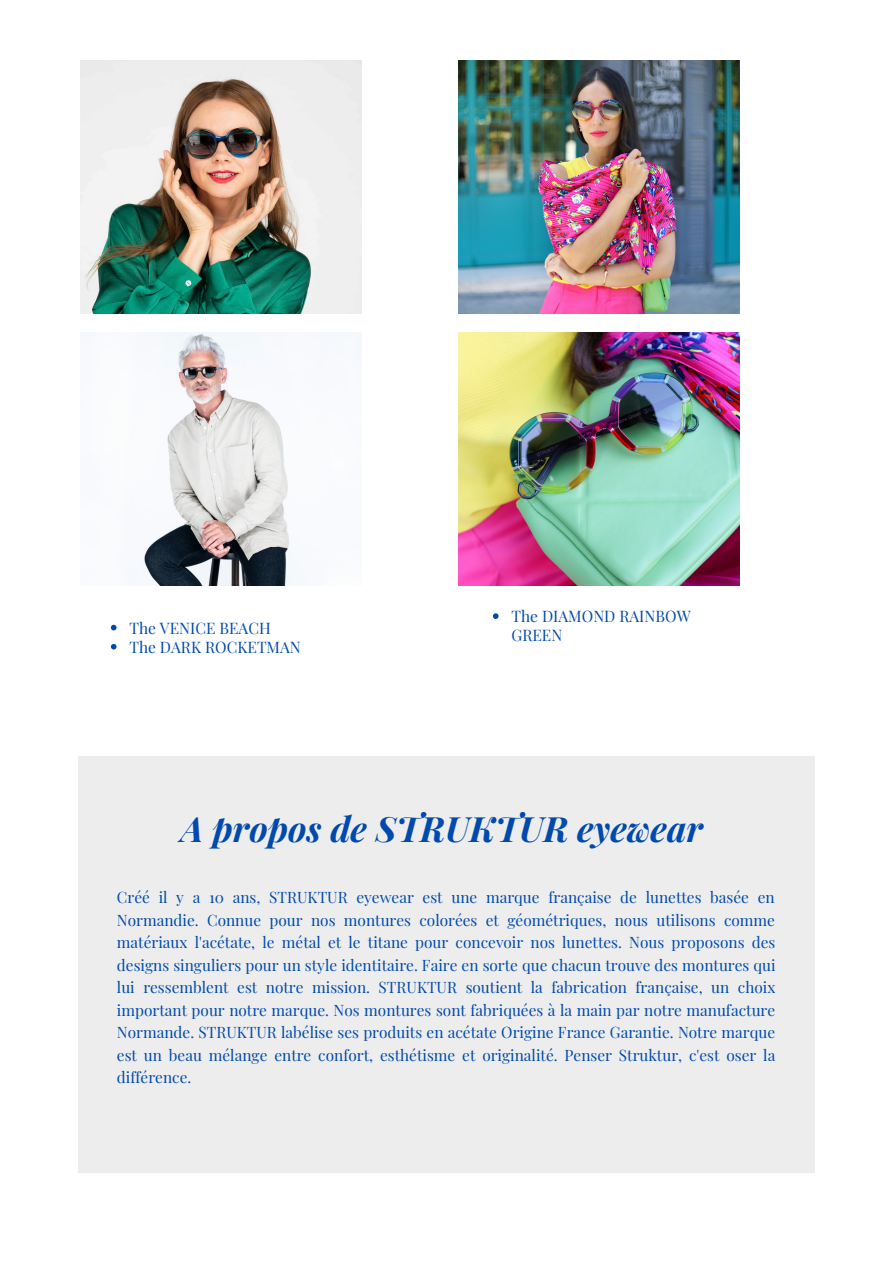
<style>
.page{position:relative;width:893px;height:1264px;background:#fff}
.page>*{position:absolute;margin:0;border:0;box-sizing:border-box;transform-origin:0 0}
.t1{font:italic 700 34.95px "Playfair Display";color:#004aad}
.t2{font:15.6px/19px "Playfair Display";color:#004aad}
.t3{font:15.45px/22.5px "Playfair Display";color:#004aad;text-align:justify}
</style>
<div class="page">
<div style="left:78px;top:756px;width:736px;height:416px;background:#ededed"></div>
<img style="left:81px;top:332px;width:281px;height:253px">
<svg style="left:111px;top:624px;width:5px;height:6px"></svg>
<svg style="left:111px;top:644px;width:5px;height:5px"></svg>
<img style="left:458px;top:61px;width:281px;height:253px">
<img style="left:81px;top:61px;width:281px;height:253px">
<img style="left:458px;top:332px;width:281px;height:253px">
<svg style="left:493px;top:613px;width:5px;height:6px"></svg>
<p class="t2" style="left:129px;top:617px;width:173px">The VENICE BEACH<br>The DARK ROCKETMAN</p>
<p class="t2" style="left:511px;top:606px;width:181px">The DIAMOND RAINBOW<br>GREEN</p>
<h1 class="t1" style="left:181px;top:804px;width:523px">A propos de STRUKTUR eyewear</h1>
<p class="t3" style="left:117px;top:885px;width:660px">Créé il y a 10 ans, STRUKTUR eyewear est une marque française de lunettes basée en Normandie. Connue pour nos montures colorées et géométriques, nous utilisons comme matériaux l'acétate, le métal et le titane pour concevoir nos lunettes. Nous proposons des designs singuliers pour un style identitaire. Faire en sorte que chacun trouve des montures qui lui ressemblent est notre mission. STRUKTUR soutient la fabrication française, un choix important pour notre marque. Nos montures sont fabriquées à la main par notre manufacture Normande. STRUKTUR labélise ses produits en acétate Origine France Garantie. Notre marque est un beau mélange entre confort, esthétisme et originalité. Penser Struktur, c'est oser la différence.</p>
</div>
